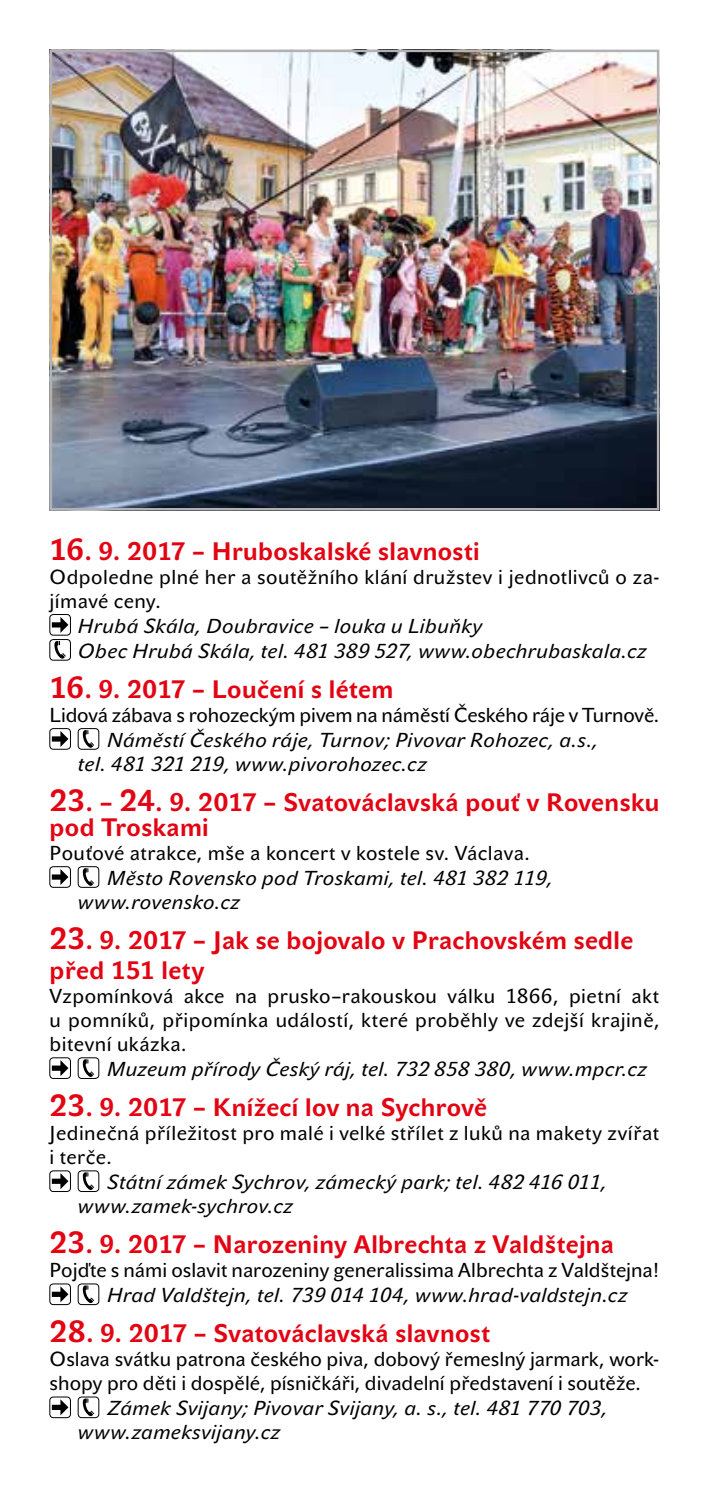
<style>
.page{position:relative;width:709px;height:1489px;background:#fff}
.page>*{position:absolute;margin:0;border:0;box-sizing:border-box;transform-origin:0 0}
.t1{font:700 25px/25px "John Sans Text Pro";letter-spacing:.015em;color:#e30413}
.t2{font:20px/24px "John Sans Text Pro";letter-spacing:.015em;color:#000}
.t3{font:italic 20px/24px "John Sans Text Pro";letter-spacing:.025em;color:#000}
.t4{font:20px "John Sans Text Pro";letter-spacing:-.005em;color:#000}
.s1{font-size:30px}
</style>
<div class="page">
<div style="left:50px;top:614px;width:21px;height:21px;border:1px solid #000;border-radius:4px"></div>
<svg style="left:52px;top:617px;width:16px;height:16px"></svg>
<div style="left:50px;top:639px;width:21px;height:21px;border:1px solid #000;border-radius:4px"></div>
<svg style="left:54px;top:641px;width:12px;height:17px"></svg>
<div style="left:50px;top:728px;width:21px;height:21px;border:1px solid #000;border-radius:4px"></div>
<svg style="left:52px;top:731px;width:16px;height:16px"></svg>
<div style="left:78px;top:728px;width:21px;height:21px;border:1px solid #000;border-radius:4px"></div>
<svg style="left:83px;top:730px;width:11px;height:17px"></svg>
<div style="left:50px;top:866px;width:21px;height:21px;border:1px solid #000;border-radius:4px"></div>
<svg style="left:52px;top:869px;width:16px;height:16px"></svg>
<div style="left:78px;top:866px;width:21px;height:21px;border:1px solid #000;border-radius:4px"></div>
<svg style="left:83px;top:868px;width:11px;height:17px"></svg>
<div style="left:50px;top:1057px;width:21px;height:21px;border:1px solid #000;border-radius:4px"></div>
<svg style="left:52px;top:1060px;width:16px;height:16px"></svg>
<div style="left:78px;top:1057px;width:21px;height:21px;border:1px solid #000;border-radius:4px"></div>
<svg style="left:83px;top:1059px;width:11px;height:17px"></svg>
<div style="left:50px;top:1170px;width:21px;height:21px;border:1px solid #000;border-radius:4px"></div>
<svg style="left:52px;top:1173px;width:16px;height:16px"></svg>
<div style="left:78px;top:1170px;width:21px;height:21px;border:1px solid #000;border-radius:4px"></div>
<svg style="left:83px;top:1172px;width:11px;height:17px"></svg>
<div style="left:50px;top:1283px;width:21px;height:21px;border:1px solid #000;border-radius:4px"></div>
<svg style="left:52px;top:1286px;width:16px;height:16px"></svg>
<div style="left:78px;top:1283px;width:21px;height:21px;border:1px solid #000;border-radius:4px"></div>
<svg style="left:83px;top:1285px;width:11px;height:17px"></svg>
<div style="left:50px;top:1396px;width:21px;height:21px;border:1px solid #000;border-radius:4px"></div>
<svg style="left:52px;top:1399px;width:16px;height:16px"></svg>
<div style="left:78px;top:1396px;width:21px;height:21px;border:1px solid #000;border-radius:4px"></div>
<svg style="left:83px;top:1398px;width:11px;height:17px"></svg>
<img style="left:53px;top:53px;width:603px;height:454px">
<div style="left:50px;top:50px;width:609px;height:460px;border:2px solid #b2b2b2"></div>
<p class="t1" style="left:50px;top:539px;width:432px"><span class="s1">16</span>. 9. 2017 – Hruboskalské slavnosti</p>
<p class="t2" style="left:50px;top:565px;width:611px">Odpoledne plné her a soutěžního klání družstev i jednotlivců o za&shy;jímavé ceny.</p>
<p class="t3" style="left:78px;top:613px;width:570px;line-height:25px">Hrubá Skála, Doubravice – louka u Libuňky<br>Obec Hrubá Skála, tel. 481 389 527, www.obechrubaskala.cz</p>
<p class="t1" style="left:50px;top:677px;width:345px"><span class="s1">16</span>. 9. 2017 – Loučení s létem</p>
<p class="t4" style="left:50px;top:703px;width:611px">Lidová zábava s rohozeckým pivem na náměstí Českého ráje v Turnově.</p>
<p class="t3" style="left:78px;top:728px;width:521px;text-indent:29px">Náměstí Českého ráje, Turnov; Pivovar Rohozec, a.s., tel. 481 321 219, www.pivorohozec.cz</p>
<p class="t1" style="left:50px;top:790px;width:611px"><span class="s1">23</span>. – <span class="s1">24</span>. 9. 2017 – Svatováclavská pouť v Rovensku pod Troskami</p>
<p class="t2" style="left:50px;top:841px;width:481px">Pouťové atrakce, mše a koncert v kostele sv. Václava.</p>
<p class="t3" style="left:78px;top:866px;width:476px;text-indent:29px">Město Rovensko pod Troskami, tel. 481 382 119, www.rovensko.cz</p>
<p class="t1" style="left:50px;top:925px;width:585px;line-height:30px"><span class="s1">23</span>. 9. 2017 – Jak se bojovalo v Prachovském sedle před 151 lety</p>
<p class="t2" style="left:50px;top:984px;width:611px;text-align:justify">Vzpomínková akce na prusko–rakouskou válku 1866, pietní akt u pomníků, připomínka událostí, které proběhly ve zdejší krajině, bitevní ukázka.</p>
<p class="t3" style="left:107px;top:1057px;width:541px">Muzeum přírody Český ráj, tel. 732 858 380, www.mpcr.cz</p>
<p class="t1" style="left:50px;top:1095px;width:439px"><span class="s1">23</span>. 9. 2017 – Knížecí lov na Sychrově</p>
<p class="t2" style="left:50px;top:1121px;width:611px">Jedinečná příležitost pro malé i velké střílet z luků na makety zvířat i terče.</p>
<p class="t3" style="left:78px;top:1170px;width:530px;text-indent:29px">Státní zámek Sychrov, zámecký park; tel. 482 416 011, www.zamek-sychrov.cz</p>
<p class="t1" style="left:50px;top:1232px;width:566px"><span class="s1">23</span>. 9. 2017 – Narozeniny Albrechta z Valdštejna</p>
<p class="t2" style="left:50px;top:1258px;width:611px">Pojďte s námi oslavit narozeniny generalissima Albrechta z Valdštejna!</p>
<p class="t3" style="left:107px;top:1283px;width:521px">Hrad Valdštejn, tel. 739 014 104, www.hrad-valdstejn.cz</p>
<p class="t1" style="left:50px;top:1321px;width:442px"><span class="s1">28</span>. 9. 2017 – Svatováclavská slavnost</p>
<p class="t2" style="left:50px;top:1347px;width:611px">Oslava svátku patrona českého piva, dobový řemeslný jarmark, work&shy;shopy pro děti i dospělé, písničkáři, divadelní představení i soutěže.</p>
<p class="t3" style="left:78px;top:1396px;width:530px;text-indent:29px">Zámek Svijany; Pivovar Svijany, a. s., tel. 481 770 703, www.zameksvijany.cz</p>
</div>
